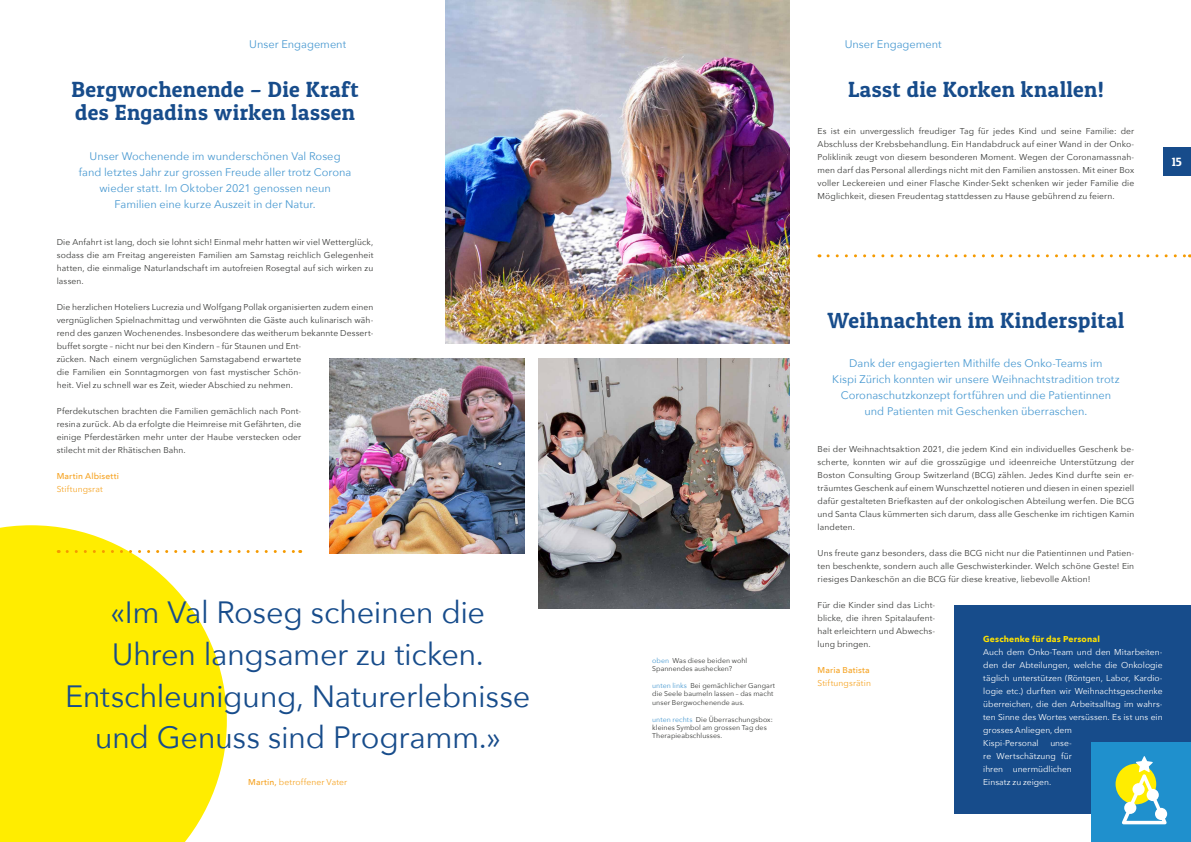
<style>
.page{position:relative;width:1191px;height:842px;background:#fff}
.page>*{position:absolute;margin:0;border:0;box-sizing:border-box;transform-origin:0 0}
.t1{font:30.7px/41.7px "Avenir Next";letter-spacing:-.015em;color:#174c8b;text-align:center}
.t2{font:22px/23px "Patua One";letter-spacing:.02em;color:#174c8b}
.t3{font:12px "Patua One";color:#fff}
.t4{font:11px/16px "Avenir Next";color:#4999d1;text-align:center}
.t5{font:8.5px/13px "Avenir Next";letter-spacing:.01em;color:#383937;text-align:justify}
.t6{font:8.5px/13px "Avenir Next";color:#fff}
.t7{font:8.5px "Avenir Next";letter-spacing:.015em;color:#f6a424}
.t8{font:500 8.5px "Avenir Next";letter-spacing:.015em;color:#f6a424}
.t9{font:700 8.5px "Avenir Next";letter-spacing:.015em;color:#fde101}
.t10{font:7px/8.4px "Avenir Next";letter-spacing:.01em;color:#383937}
.s1{font-weight:500}
.s2{color:#4999d1}
</style>
<div class="page">
<div style="left:955px;top:605px;width:236px;height:208px;background:#174c8b"></div>
<svg style="left:0;top:525px;width:227px;height:317px;background:#feef22"></svg>
<svg style="left:67px;top:550px;width:234px;height:3px"></svg>
<svg style="left:828px;top:254px;width:362px;height:3px"></svg>
<img style="left:539px;top:358px;width:250px;height:250px">
<img style="left:445px;top:0;width:344px;height:344px">
<div style="left:1091px;top:743px;width:100px;height:99px;background:#1f90cd"></div>
<svg style="left:1115px;top:764px;width:41px;height:40px"></svg>
<svg style="left:1121px;top:756px;width:46px;height:68px"></svg>
<img style="left:329px;top:358px;width:195px;height:195px">
<div style="left:1162px;top:147px;width:29px;height:29px;background:#174c8b"></div>
<p class="t4" style="left:249px;top:36px;width:98px">Unser Engagement</p>
<p class="t4" style="left:844px;top:36px;width:98px">Unser Engagement</p>
<h2 class="t2" style="left:71px;top:78px;width:289px">Bergwochenende – Die Kraft des Engadins wirken lassen</h2>
<h2 class="t2" style="left:848px;top:78px;width:257px">Lasst die Korken knallen!</h2>
<p class="t4" style="left:79px;top:147px;width:274px">Unser Wochenende im wunderschönen Val Roseg fand letztes Jahr zur grossen Freude aller trotz Corona wieder statt. Im Oktober 2021 genossen neun Familien eine kurze Auszeit in der Natur.</p>
<p class="t5" style="left:817px;top:124px;width:318px">Es ist ein unvergesslich freudiger Tag für jedes Kind und seine Familie: der Abschluss der Krebsbehandlung. Ein Handabdruck auf einer Wand in der Onko-Poliklinik zeugt von diesem besonderen Moment. Wegen der Coronamassnah&shy;men darf das Personal allerdings nicht mit den Familien anstossen. Mit einer Box voller Leckereien und einer Flasche Kinder-Sekt schenken wir jeder Familie die Möglichkeit, diesen Freudentag stattdessen zu Hause gebührend zu feiern.</p>
<h3 class="t3" style="left:1171px;top:154px;width:12px">15</h3>
<p class="t5" style="left:57px;top:235px;width:318px">Die Anfahrt ist lang, doch sie lohnt sich! Einmal mehr hatten wir viel Wetterglück, sodass die am Freitag angereisten Familien am Samstag reichlich Gelegenheit hatten, die einmalige Naturlandschaft im autofreien Rosegtal auf sich wirken zu lassen.</p>
<p class="t5" style="left:57px;top:300px;width:318px;text-align:left">Die herzlichen Hoteliers Lucrezia und Wolfgang Pollak organisierten zudem einen vergnüglichen Spielnachmittag und verwöhnten die Gäste auch kulinarisch wäh&shy;rend des ganzen Wochenendes. Insbesondere das weitherum bekannte Dessert&shy;buffet sorgte – nicht nur bei den Kindern – für Staunen und Ent-<br>zücken. Nach einem vergnüglichen Samstagabend erwartete<br>die Familien ein Sonntagmorgen von fast mystischer Schön-<br>heit. Viel zu schnell war es Zeit, wieder Abschied zu nehmen.</p>
<p class="t5" style="left:57px;top:404px;width:246px">Pferdekutschen brachten die Familien gemächlich nach Pont&shy;resina zurück. Ab da erfolgte die Heimreise mit Gefährten, die einige Pferdestärken mehr unter der Haube verstecken oder stilecht mit der Rhätischen Bahn.</p>
<p class="t8" style="left:57px;top:468px;width:64px">Martin Albisetti</p>
<p class="t7" style="left:57px;top:481px;width:48px">Stiftungsrat</p>
<h1 class="t1" style="left:65px;top:590px;width:467px">«Im Val Roseg scheinen die<br>Uhren langsamer zu ticken.<br>Entschleunigung, Naturerlebnisse und Genuss sind Programm.»</h1>
<p class="t7" style="left:248px;top:775px;width:100px"><span class="s1">Martin,</span> betroffener Vater</p>
<p class="t10" style="left:652px;top:656px;width:96px"><span class="s2">oben</span> Was diese beiden wohl<br>Spannendes aushecken?</p>
<p class="t10" style="left:652px;top:681px;width:124px"><span class="s2">unten links</span> Bei gemächlicher Gangart die Seele baumeln lassen – das macht unser Bergwochenende aus.</p>
<p class="t10" style="left:652px;top:714px;width:122px"><span class="s2">unten rechts</span> Die Überraschungsbox: kleines Symbol am grossen Tag des<br>Therapieabschlusses.</p>
<h2 class="t2" style="left:827px;top:308px;width:298px">Weihnachten im Kinderspital</h2>
<p class="t4" style="left:832px;top:355px;width:289px">Dank der engagierten Mithilfe des Onko-Teams im<br>Kispi Zürich konnten wir unsere Weihnachtstradition trotz Coronaschutzkonzept fortführen und die Patientinnen und Patienten mit Geschenken überraschen.</p>
<p class="t5" style="left:817px;top:442px;width:318px">Bei der Weihnachtsaktion 2021, die jedem Kind ein individuelles Geschenk be&shy;scherte, konnten wir auf die grosszügige und ideenreiche Unterstützung der Boston Consulting Group Switzerland (BCG) zählen. Jedes Kind durfte sein er&shy;träumtes Geschenk auf einem Wunschzettel notieren und diesen in einen speziell dafür gestalteten Briefkasten auf der onkologischen Abteilung werfen. Die BCG und Santa Claus kümmerten sich darum, dass alle Geschenke im richtigen Kamin landeten.</p>
<p class="t5" style="left:817px;top:546px;width:318px">Uns freute ganz besonders, dass die BCG nicht nur die Patientinnen und Patien&shy;ten beschenkte, sondern auch alle Geschwisterkinder. Welch schöne Geste! Ein riesiges Dankeschön an die BCG für diese kreative, liebevolle Aktion!</p>
<p class="t5" style="left:817px;top:598px;width:119px">Für die Kinder sind das Licht&shy;blicke, die ihren Spitalaufent&shy;halt erleichtern und Abwechs&shy;lung bringen.</p>
<p class="t8" style="left:817px;top:663px;width:54px">Maria Batista</p>
<p class="t7" style="left:817px;top:676px;width:55px">Stiftungsrätin</p>
<p class="t9" style="left:983px;top:632px;width:118px">Geschenke für das Personal</p>
<p class="t6" style="left:983px;top:645px;width:181px">Auch dem Onko-Team und den Mitarbeiten&shy;den der Abteilungen, welche die Onkologie täglich unterstützen (Röntgen, Labor, Kardio&shy;logie etc.) durften wir Weihnachtsgeschenke überreichen, die den Arbeitsalltag im wahrs&shy;ten Sinne des Wortes versüssen. Es ist uns ein grosses Anliegen, dem<br>Kispi-Personal</p>
<p class="t6" style="left:983px;top:736px;width:90px;text-align:justify;text-indent:67px">unse&shy;re Wertschätzung für ihren unermüdlichen Einsatz zu zeigen.</p>
</div>
